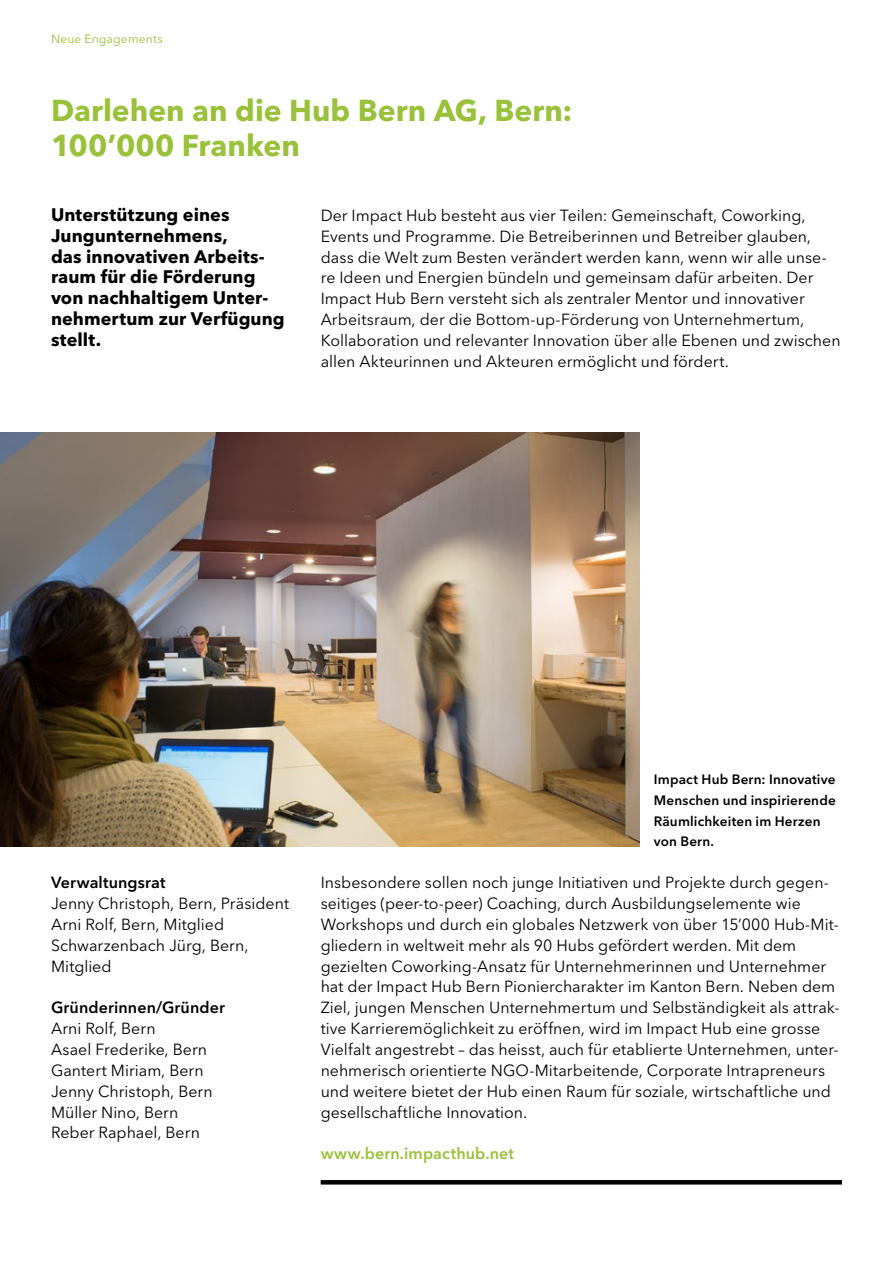
<style>
.page{position:relative;width:893px;height:1263px;background:#fff}
.page>*{position:absolute;margin:0;border:0;box-sizing:border-box;transform-origin:0 0}
.t1{font:700 30px/34.5px "Avenir Next LT Pro";color:#99c139}
.t2{font:700 18px/20.9px "Avenir Next LT Pro";letter-spacing:.005em;color:#000}
.t3{font:16.05px/20.9px "Avenir Next LT Pro";color:#000}
.t4{font:600 16.05px "Avenir Next LT Pro";letter-spacing:.005em;color:#000}
.t5{font:600 16.05px "Avenir Next LT Pro";letter-spacing:.01em;color:#99c139}
.t6{font:600 13.5px/20.9px "Avenir Next LT Pro";letter-spacing:.015em;color:#000}
.t7{font:12px "Avenir Next LT Pro";letter-spacing:.015em;color:#99c139}
</style>
<div class="page">
<svg style="left:321px;top:1180px;width:521px;height:4px;background:#040404"></svg>
<img style="left:0;top:433px;width:640px;height:413px">
<p class="t7" style="left:51px;top:32px;width:113px">Neue Engagements</p>
<h1 class="t1" style="left:51px;top:93px;width:523px">Darlehen an die Hub Bern AG, Bern:<br>100’000 Franken</h1>
<p class="t2" style="left:51px;top:204px;width:235px">Unterstützung eines<br>Jungunternehmens,<br>das innovativen Arbeits&shy;raum für die Förderung von nachhaltigem Unter&shy;nehmertum zur Verfügung stellt.</p>
<p class="t3" style="left:321px;top:205px;width:521px">Der Impact Hub besteht aus vier Teilen: Gemeinschaft, Coworking, Events und Programme. Die Betreiberinnen und Betreiber glauben, dass die Welt zum Besten verändert werden kann, wenn wir alle unse&shy;re Ideen und Energien bündeln und gemeinsam dafür arbeiten. Der Impact Hub Bern versteht sich als zentraler Mentor und innovativer Arbeitsraum, der die Bottom-up-Förderung von Unternehmertum, Kollaboration und relevanter Innovation über alle Ebenen und zwischen allen Akteurinnen und Akteuren ermöglicht und fördert.</p>
<p class="t4" style="left:51px;top:873px;width:116px">Verwaltungsrat</p>
<p class="t3" style="left:51px;top:893px;width:240px">Jenny Christoph, Bern, Präsident<br>Arni Rolf, Bern, Mitglied<br>Schwarzenbach Jürg, Bern,<br>Mitglied</p>
<p class="t4" style="left:51px;top:998px;width:175px">Gründerinnen/Gründer</p>
<p class="t3" style="left:51px;top:1018px;width:163px">Arni Rolf, Bern<br>Asael Frederike, Bern<br>Gantert Miriam, Bern<br>Jenny Christoph, Bern<br>Müller Nino, Bern<br>Reber Raphael, Bern</p>
<p class="t6" style="left:654px;top:769px;width:184px">Impact Hub Bern: Innovative<br>Menschen und inspirierende<br>Räumlichkeiten im Herzen von Bern.</p>
<p class="t3" style="left:321px;top:872px;width:520px">Insbesondere sollen noch junge Initiativen und Projekte durch gegen&shy;seitiges (peer-to-peer) Coaching, durch Ausbildungselemente wie Workshops und durch ein globales Netzwerk von über 15’000 Hub-Mit&shy;gliedern in weltweit mehr als 90 Hubs gefördert werden. Mit dem gezielten Coworking-Ansatz für Unternehmerinnen und Unternehmer hat der Impact Hub Bern Pioniercharakter im Kanton Bern. Neben dem Ziel, jungen Menschen Unternehmertum und Selbständigkeit als attrak&shy;tive Karrieremöglichkeit zu eröffnen, wird im Impact Hub eine grosse Vielfalt angestrebt – das heisst, auch für etablierte Unternehmen, unter&shy;nehmerisch orientierte NGO-Mitarbeitende, Corporate Intrapreneurs und weitere bietet der Hub einen Raum für soziale, wirtschaftliche und gesellschaftliche Innovation.</p>
<p class="t5" style="left:321px;top:1144px;width:195px">www.bern.impacthub.net</p>
</div>
